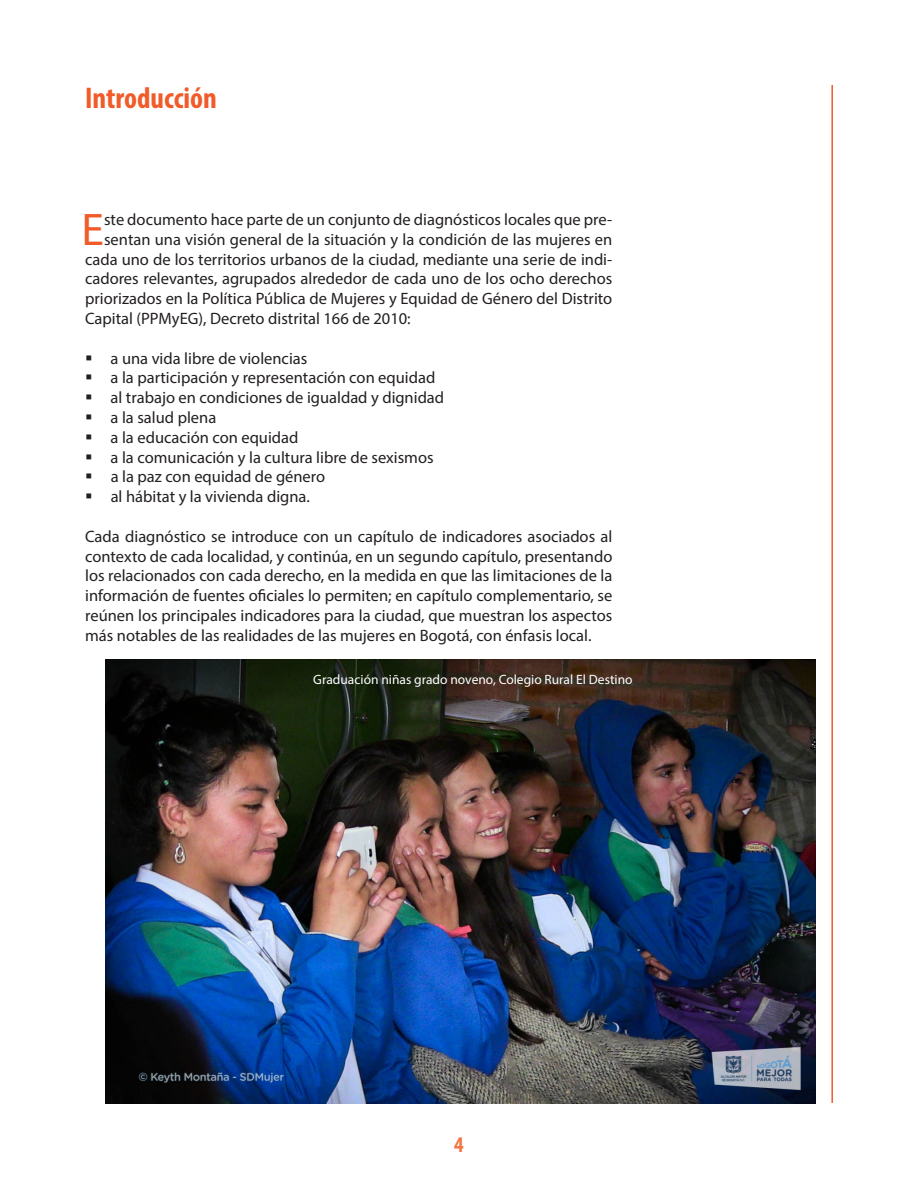
<style>
.page{position:relative;width:918px;height:1188px;background:#fff}
.page>*{position:absolute;margin:0;border:0;box-sizing:border-box;transform-origin:0 0}
.t1{font:45.9px "Myriad Pro";color:#f15b2a}
.t2{font:700 condensed 30px "Myriad Pro";color:#f15b2a}
.t3{font:700 condensed 22.5px "Myriad Pro";color:#f37543}
.t4{font:16.5px/19.8px "Myriad Pro";color:#231f20;text-align:justify}
.t5{font:13.5px "Myriad Pro";color:#fff}
</style>
<div class="page">
<img style="left:105px;top:660px;width:710px;height:443px">
<hr style="left:831px;top:85px;width:2px;height:1018px;background:#f15b2a">
<h2 class="t2" style="left:85px;top:79px;width:133px">Introducción</h2>
<h1 class="t1" style="left:82px;top:201px;width:24px">E</h1>
<p class="t4" style="left:104px;top:209px;width:510px">ste documento hace parte de un conjunto de diagnósticos locales que pre-</p>
<p class="t4" style="left:104px;top:229px;width:510px">sentan una visión general de la situación y la condición de las mujeres en</p>
<p class="t4" style="left:85px;top:249px;width:529px">cada uno de los territorios urbanos de la ciudad, mediante una serie de indi-</p>
<p class="t4" style="left:85px;top:269px;width:529px">cadores relevantes, agrupados alrededor de cada uno de los ocho derechos</p>
<p class="t4" style="left:85px;top:288px;width:529px">priorizados en la Política Pública de Mujeres y Equidad de Género del Distrito</p>
<p class="t4" style="left:85px;top:308px;width:327px">Capital (PPMyEG), Decreto distrital 166 de 2010:</p>
<p class="t4" style="left:85px;top:348px;width:224px">▪ a una vida libre de violencias</p>
<p class="t4" style="left:85px;top:368px;width:352px">▪ a la participación y representación con equidad</p>
<p class="t4" style="left:85px;top:387px;width:361px">▪ al trabajo en condiciones de igualdad y dignidad</p>
<p class="t4" style="left:85px;top:407px;width:133px">▪ a la salud plena</p>
<p class="t4" style="left:85px;top:427px;width:215px">▪ a la educación con equidad</p>
<p class="t4" style="left:85px;top:447px;width:350px">▪ a la comunicación y la cultura libre de sexismos</p>
<p class="t4" style="left:85px;top:467px;width:242px">▪ a la paz con equidad de género</p>
<p class="t4" style="left:85px;top:486px;width:226px">▪ al hábitat y la vivienda digna.</p>
<p class="t4" style="left:85px;top:526px;width:529px">Cada diagnóstico se introduce con un capítulo de indicadores asociados al contexto de cada localidad, y continúa, en un segundo capítulo, presentando los relacionados con cada derecho, en la medida en que las limitaciones de la información de fuentes oficiales lo permiten; en capítulo complementario, se reúnen los principales indicadores para la ciudad, que muestran los aspectos más notables de las realidades de las mujeres en Bogotá, con énfasis local.</p>
<p class="t5" style="left:313px;top:671px;width:321px">Graduación niñas grado noveno, Colegio Rural El Destino</p>
<h3 class="t3" style="left:454px;top:1131px;width:11px">4</h3>
</div>
